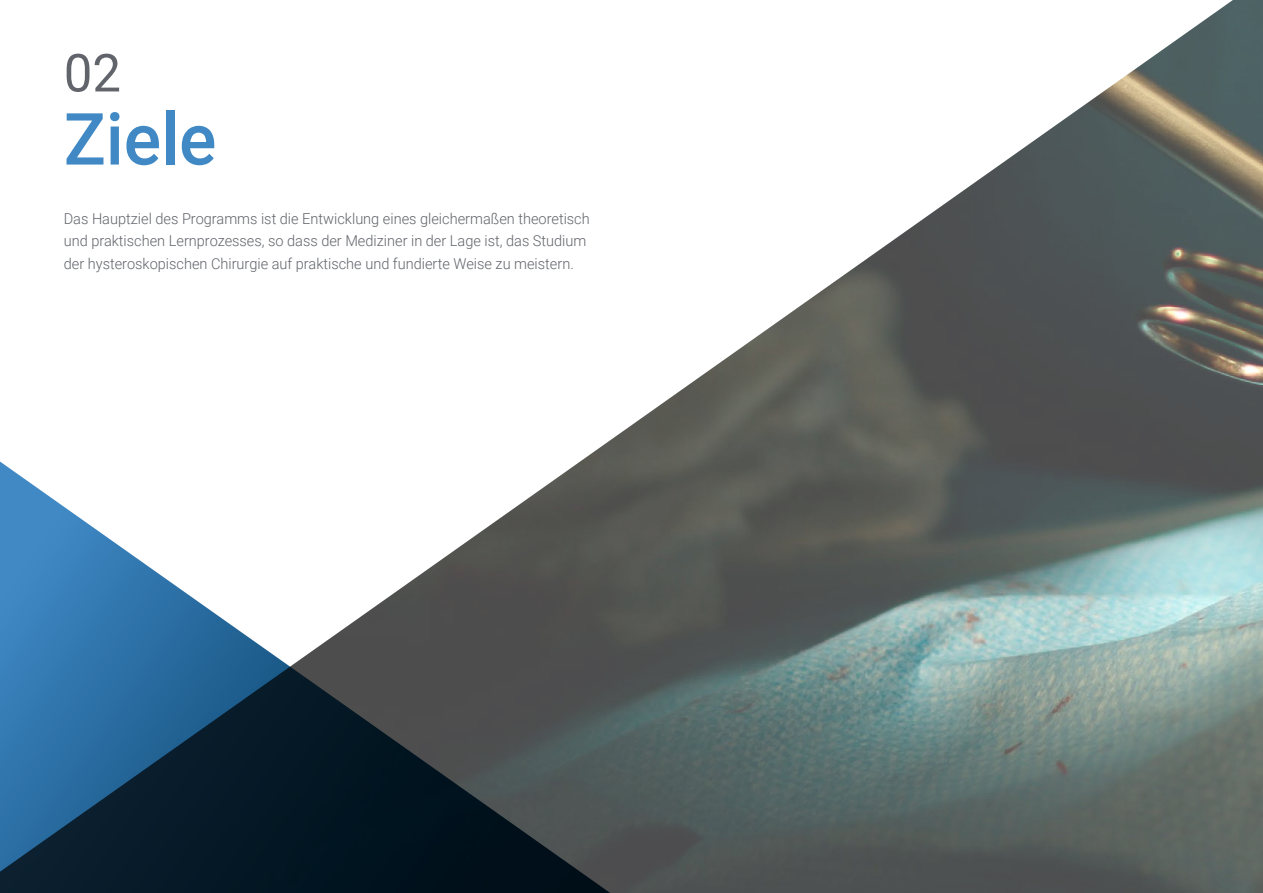
<style>
.page{position:relative;width:1263px;height:893px;background:#fff}
.page>*{position:absolute;margin:0;border:0;box-sizing:border-box;transform-origin:0 0}
.t1{font:500 72px "Roboto";color:#4089c5}
.t2{font:52.5px "Roboto";color:#61646a}
.t3{font:300 15px/22.5px "Roboto";color:#61646a}
</style>
<div class="page">
<img style="left:602px;top:0;width:661px;height:893px">
<svg style="left:0;top:446px;width:640px;height:447px"></svg>
<h2 class="t2" style="left:64px;top:36px;width:59px">02</h2>
<h1 class="t1" style="left:64px;top:89px;width:154px">Ziele</h1>
<p class="t3" style="left:64px;top:207px;width:527px">Das Hauptziel des Programms ist die Entwicklung eines gleichermaßen theoretisch und praktischen Lernprozesses, so dass der Mediziner in der Lage ist, das Studium der hysteroskopischen Chirurgie auf praktische und fundierte Weise zu meistern.</p>
</div>
